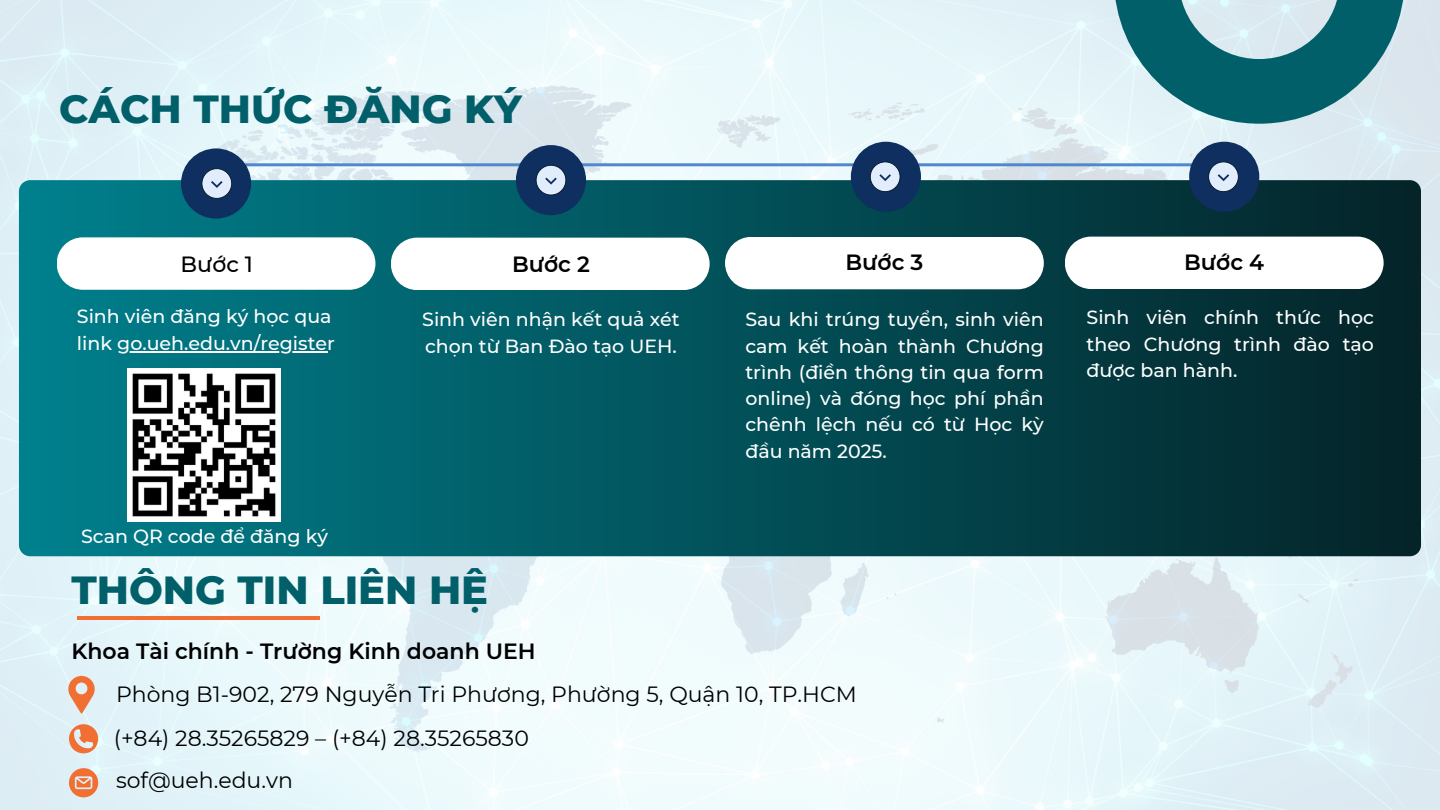
<style>
.page{position:relative;width:1440px;height:810px;background:#fff}
.page>*{position:absolute;margin:0;border:0;box-sizing:border-box;transform-origin:0 0}
.t1{font:800 40px "Montserrat";color:#005f69}
.t2{font:22px "Montserrat";color:#000}
.t3{font:600 22px "Montserrat";color:#000}
.t4{font:500 22px "Montserrat";color:#000}
.t5{font:500 19px/26.2px "Montserrat";color:#fff;text-align:justify}
</style>
<div class="page">
<img style="left:0;top:0;width:1440px;height:810px">
<svg style="left:19px;top:180px;width:1402px;height:376px;background:#025058"></svg>
<div style="left:391px;top:238px;width:319px;height:52px;background:#fff;border-radius:26px"></div>
<div style="left:57px;top:237px;width:318px;height:53px;background:#fff;border-radius:26px"></div>
<div style="left:725px;top:237px;width:319px;height:52px;background:#fff;border-radius:26px"></div>
<hr style="left:225px;top:163px;width:1020px;height:3px;background:#5188cc">
<div style="left:181px;top:148px;width:70px;height:71px;background:#0e2f5f;border-radius:50%"></div>
<div style="left:516px;top:145px;width:70px;height:70px;background:#0e2f5f;border-radius:50%"></div>
<svg style="left:201px;top:168px;width:31px;height:31px"></svg>
<svg style="left:536px;top:165px;width:30px;height:31px"></svg>
<div style="left:851px;top:142px;width:70px;height:70px;background:#0e2f5f;border-radius:50%"></div>
<svg style="left:870px;top:161px;width:31px;height:31px"></svg>
<svg style="left:1114px;top:0;width:291px;height:124px;background:#619da5"></svg>
<div style="left:1065px;top:237px;width:319px;height:52px;background:#fff;border-radius:26px"></div>
<div style="left:1189px;top:142px;width:70px;height:70px;background:#0e2f5f;border-radius:50%"></div>
<svg style="left:1208px;top:161px;width:31px;height:31px"></svg>
<svg style="left:69px;top:724px;width:29px;height:34px"></svg>
<svg style="left:69px;top:768px;width:29px;height:29px"></svg>
<hr style="left:77px;top:617px;width:243px;height:3px;background:#f26f33">
<svg style="left:68px;top:676px;width:27px;height:38px"></svg>
<img style="left:128px;top:368px;width:153px;height:153px">
<hr style="left:117px;top:351px;width:210px;height:2px;background:#fff">
<p class="t1" style="left:59px;top:84px;width:464px">CÁCH THỨC ĐĂNG KÝ</p>
<p class="t4" style="left:181px;top:250px;width:74px">Bước 1</p>
<h1 class="t3" style="left:512px;top:251px;width:79px">Bước 2</h1>
<p class="t3" style="left:846px;top:249px;width:79px">Bước 3</p>
<p class="t5" style="left:77px;top:303px;width:256px">Sinh viên đăng ký học qua</p>
<p class="t5" style="left:77px;top:330px;width:260px">link go.ueh.edu.vn/register</p>
<h2 class="t5" style="left:422px;top:306px;width:259px">Sinh viên nhận kết quả xét chọn từ Ban Đào tạo UEH.</h2>
<p class="t5" style="left:745px;top:306px;width:300px">Sau khi trúng tuyển, sinh viên cam kết hoàn thành Chương trình (điền thông tin qua form online) và đóng học phí phần chênh lệch nếu có từ Học kỳ đầu năm 2025.</p>
<p class="t5" style="left:81px;top:523px;width:249px">Scan QR code để đăng ký</p>
<p class="t1" style="left:71px;top:565px;width:418px">THÔNG TIN LIÊN HỆ</p>
<h2 class="t3" style="left:71px;top:638px;width:466px">Khoa Tài chính - Trường Kinh doanh UEH</h2>
<h2 class="t2" style="left:116px;top:681px;width:742px">Phòng B1-902, 279 Nguyễn Tri Phương, Phường 5, Quận 10, TP.HCM</h2>
<p class="t2" style="left:114px;top:725px;width:417px">(+84) 28.35265829 – (+84) 28.35265830</p>
<h2 class="t2" style="left:116px;top:767px;width:178px">sof@ueh.edu.vn</h2>
<p class="t3" style="left:1184px;top:248px;width:81px">Bước 4</p>
<p class="t5" style="left:1087px;top:304px;width:289px">Sinh viên chính thức học theo Chương trình đào tạo được ban hành.</p>
</div>
